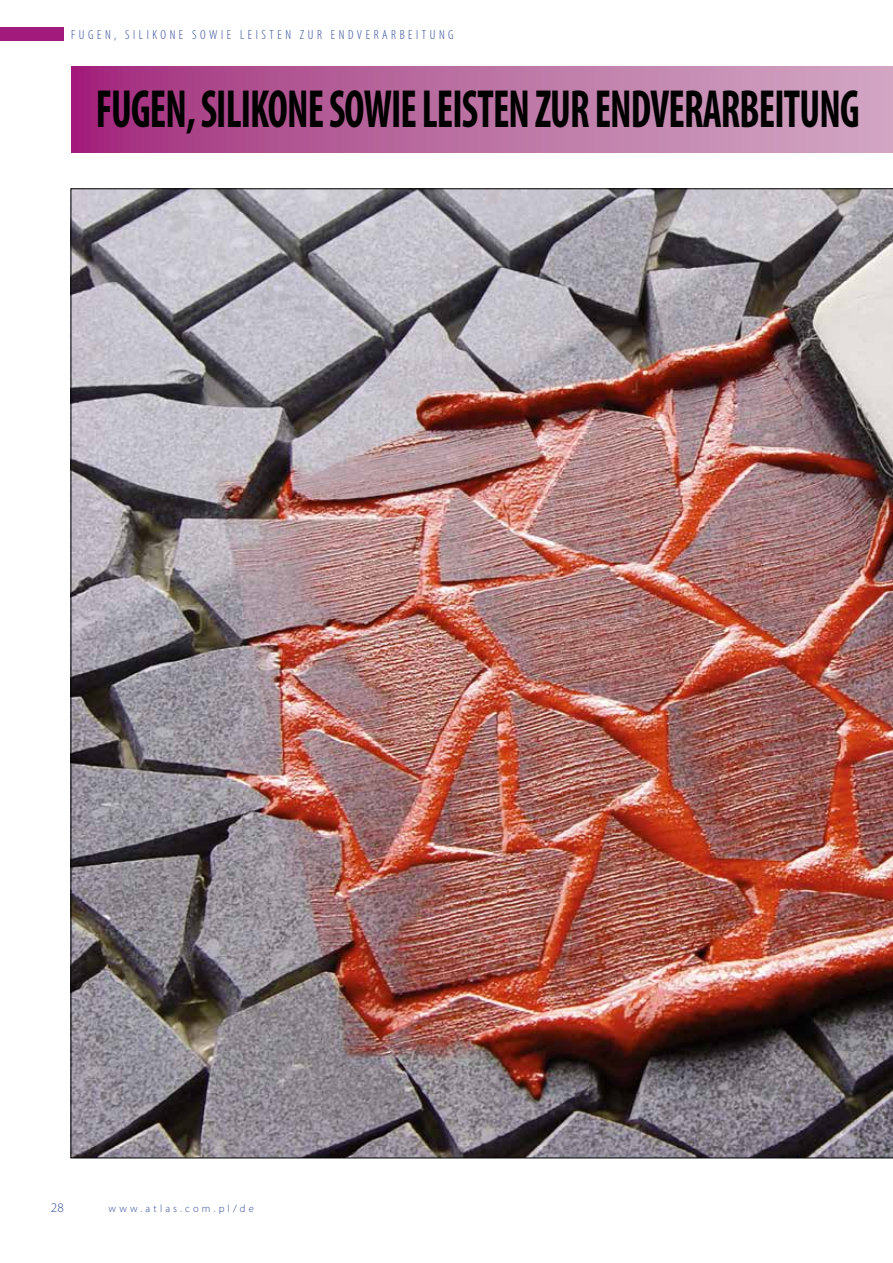
<style>
.page{position:relative;width:893px;height:1263px;background:#fff}
.page>*{position:absolute;margin:0;border:0;box-sizing:border-box;transform-origin:0 0}
.t1{font:700 condensed 54px "Myriad Pro";letter-spacing:-.02em;color:#000;scale:.77 1}
.t2{font:300 condensed 13.2px "Myriad Pro";letter-spacing:.27em;color:#324998}
.t3{font:300 13.2px "Myriad Pro";color:#324998}
.t4{font:300 10.5px "Myriad Pro";letter-spacing:.3em;color:#324998}
</style>
<div class="page">
<svg style="left:71px;top:67px;width:822px;height:86px;background:#bb6ea2"></svg>
<img style="left:71px;top:189px;width:822px;height:969px">
<div style="left:0;top:27px;width:64px;height:14px;background:#a21a7b"></div>
<p class="t2" style="left:71px;top:27px;width:384px">FUGEN, SILIKONE SOWIE LEISTEN ZUR ENDVERARBEITUNG</p>
<p class="t1" style="left:96px;top:75px;width:994px">FUGEN, SILIKONE SOWIE LEISTEN ZUR ENDVERARBEITUNG</p>
<p class="t3" style="left:51px;top:1200px;width:14px">28</p>
<p class="t4" style="left:109px;top:1202px;width:147px">www.atlas.com.pl/de</p>
</div>
